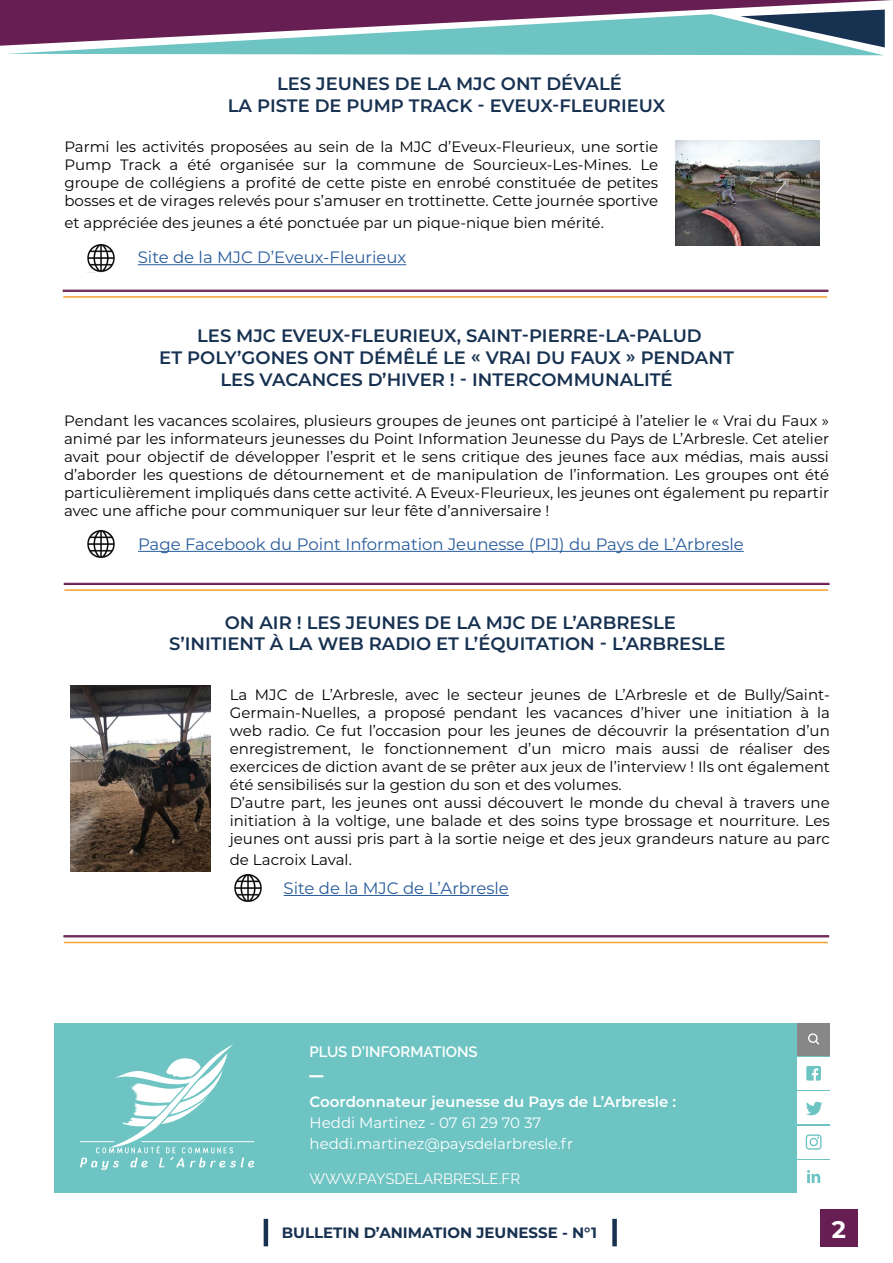
<style>
.page{position:relative;width:893px;height:1263px;background:#fff}
.page>*{position:absolute;margin:0;border:0;box-sizing:border-box;transform-origin:0 0}
.t1{font:700 24px "Montserrat";color:#fff}
.t2{font:600 18px/21.6px "Montserrat";color:#173151;text-align:center}
.t3{font:700 17.25px "Raleway";color:#fff}
.t4{font:16.5px "Montserrat";color:#275b9b}
.t5{font:15px/18px "Montserrat";color:#000;text-align:justify}
.t6{font:15px/21px "Montserrat";color:#fff}
.t7{font:600 15px "Montserrat";color:#fff}
.t8{font:700 15px "Montserrat";color:#173151}
.t9{font:15px "Raleway";color:#fdfcfc}
.t10{font:700 15px "Raleway";color:#fff}
.t11{font:600 15px "Raleway";color:#fff}
</style>
<div class="page">
<div style="left:820px;top:1209px;width:38px;height:37px;background:#671f53"></div>
<svg style="left:0;top:0;width:892px;height:55px;background:#7d7f97"></svg>
<hr style="left:264px;top:1219px;width:4px;height:27px;background:#173151">
<div style="left:612px;top:1219px;width:5px;height:27px;background:#173151"></div>
<hr style="left:63px;top:290px;width:765px;height:1px;background:#671e52">
<hr style="left:63px;top:291px;width:765px;height:1px;background:#671e52">
<hr style="left:63px;top:296px;width:764px;height:2px;background:#f49f2e">
<hr style="left:64px;top:583px;width:765px;height:1px;background:#671e52">
<hr style="left:64px;top:584px;width:765px;height:1px;background:#671e52">
<hr style="left:64px;top:589px;width:764px;height:2px;background:#f49f2e">
<img style="left:70px;top:685px;width:141px;height:187px">
<img style="left:675px;top:141px;width:145px;height:105px">
<hr style="left:138px;top:264px;width:268px;height:1px;background:#275b9b">
<img style="left:87px;top:245px;width:28px;height:27px">
<hr style="left:63px;top:935px;width:766px;height:1px;background:#671e52">
<hr style="left:63px;top:936px;width:766px;height:1px;background:#671e52">
<hr style="left:63px;top:937px;width:766px;height:1px;background:#671e52">
<hr style="left:64px;top:942px;width:764px;height:1px;background:#f49f2e">
<img style="left:87px;top:530px;width:28px;height:28px">
<img style="left:234px;top:875px;width:28px;height:27px">
<hr style="left:138px;top:551px;width:606px;height:1px;background:#275b9b">
<hr style="left:284px;top:895px;width:225px;height:1px;background:#275b9b">
<div style="left:54px;top:1023px;width:776px;height:170px;background:#6dc4c3"></div>
<div style="left:797px;top:1057px;width:33px;height:32px;background:#fff"></div>
<div style="left:797px;top:1091px;width:33px;height:33px;background:#fff"></div>
<div style="left:797px;top:1126px;width:33px;height:32px;background:#fff"></div>
<div style="left:797px;top:1160px;width:33px;height:33px;background:#fff"></div>
<svg style="left:806px;top:1066px;width:15px;height:14px"></svg>
<svg style="left:806px;top:1102px;width:17px;height:14px"></svg>
<svg style="left:807px;top:1170px;width:13px;height:13px"></svg>
<svg style="left:806px;top:1134px;width:16px;height:15px"></svg>
<div style="left:797px;top:1023px;width:33px;height:32px;background:#878787"></div>
<div style="left:808px;top:1033px;width:10px;height:10px;border:1px solid #fff;border-radius:50%"></div>
<svg style="left:814px;top:1039px;width:5px;height:6px"></svg>
<svg style="left:80px;top:1044px;width:174px;height:126px"></svg>
<p class="t2" style="left:228px;top:72px;width:439px">LES JEUNES DE LA MJC ONT DÉVALÉ<br>LA PISTE DE PUMP TRACK - EVEUX-FLEURIEUX</p>
<p class="t5" style="left:64px;top:138px;width:595px">Parmi les activités proposées au sein de la MJC d’Eveux-Fleurieux, une sortie Pump Track a été organisée sur la commune de Sourcieux-Les-Mines. Le groupe de collégiens a profité de cette piste en enrobé constituée de petites bosses et de virages relevés pour s’amuser en trottinette. Cette journée sportive</p>
<p class="t5" style="left:64px;top:213px;width:541px">et appréciée des jeunes a été ponctuée par un pique-nique bien mérité.</p>
<p class="t4" style="left:138px;top:246px;width:270px">Site de la MJC D’Eveux-Fleurieux</p>
<p class="t2" style="left:159px;top:324px;width:576px">LES MJC EVEUX-FLEURIEUX, SAINT-PIERRE-LA-PALUD<br>ET POLY’GONES ONT DÉMÊLÉ LE « VRAI DU FAUX » PENDANT<br>LES VACANCES D’HIVER ! - INTERCOMMUNALITÉ</p>
<p class="t5" style="left:64px;top:411px;width:766px">Pendant les vacances scolaires, plusieurs groupes de jeunes ont participé à l’atelier le « Vrai du Faux » animé par les informateurs jeunesses du Point Information Jeunesse du Pays de L’Arbresle. Cet atelier avait pour objectif de développer l’esprit et le sens critique des jeunes face aux médias, mais aussi d’aborder les questions de détournement et de manipulation de l’information. Les groupes ont été particulièrement impliqués dans cette activité. A Eveux-Fleurieux, les jeunes ont également pu repartir avec une affiche pour communiquer sur leur fête d’anniversaire !</p>
<p class="t4" style="left:138px;top:532px;width:607px">Page Facebook du Point Information Jeunesse (PIJ) du Pays de L’Arbresle</p>
<p class="t2" style="left:169px;top:611px;width:558px">ON AIR ! LES JEUNES DE LA MJC DE L’ARBRESLE<br>S’INITIENT À LA WEB RADIO ET L’ÉQUITATION - L’ARBRESLE</p>
<p class="t5" style="left:230px;top:685px;width:602px;text-align:left">La MJC de L’Arbresle, avec le secteur jeunes de L’Arbresle et de Bully/Saint-Germain-Nuelles, a proposé pendant les vacances d’hiver une initiation à la web radio. Ce fut l’occasion pour les jeunes de découvrir la présentation d’un enregistrement, le fonctionnement d’un micro mais aussi de réaliser des exercices de diction avant de se prêter aux jeux de l’interview ! Ils ont également été sensibilisés sur la gestion du son et des volumes.<br>D’autre part, les jeunes ont aussi découvert le monde du cheval à travers une initiation à la voltige, une balade et des soins type brossage et nourriture. Les jeunes ont aussi pris part à la sortie neige et des jeux grandeurs nature au parc</p>
<p class="t5" style="left:230px;top:850px;width:124px">de Lacroix Laval.</p>
<p class="t4" style="left:284px;top:877px;width:227px">Site de la MJC de L’Arbresle</p>
<p class="t11" style="left:310px;top:1043px;width:170px">PLUS D’INFORMATIONS</p>
<p class="t7" style="left:310px;top:1091px;width:368px">Coordonnateur jeunesse du Pays de L’Arbresle :</p>
<p class="t6" style="left:310px;top:1112px;width:265px">Heddi Martinez - 07 61 29 70 37 heddi.martinez@paysdelarbresle.fr</p>
<p class="t9" style="left:310px;top:1170px;width:212px">WWW.PAYSDELARBRESLE.FR</p>
<p class="t10" style="left:376px;top:1046px;width:171px">PLUS D’INFORMATIONS</p>
<p class="t3" style="left:308px;top:1065px;width:18px">—</p>
<p class="t8" style="left:282px;top:1222px;width:317px">BULLETIN D’ANIMATION JEUNESSE - N°1</p>
<h1 class="t1" style="left:832px;top:1212px;width:16px">2</h1>
</div>
